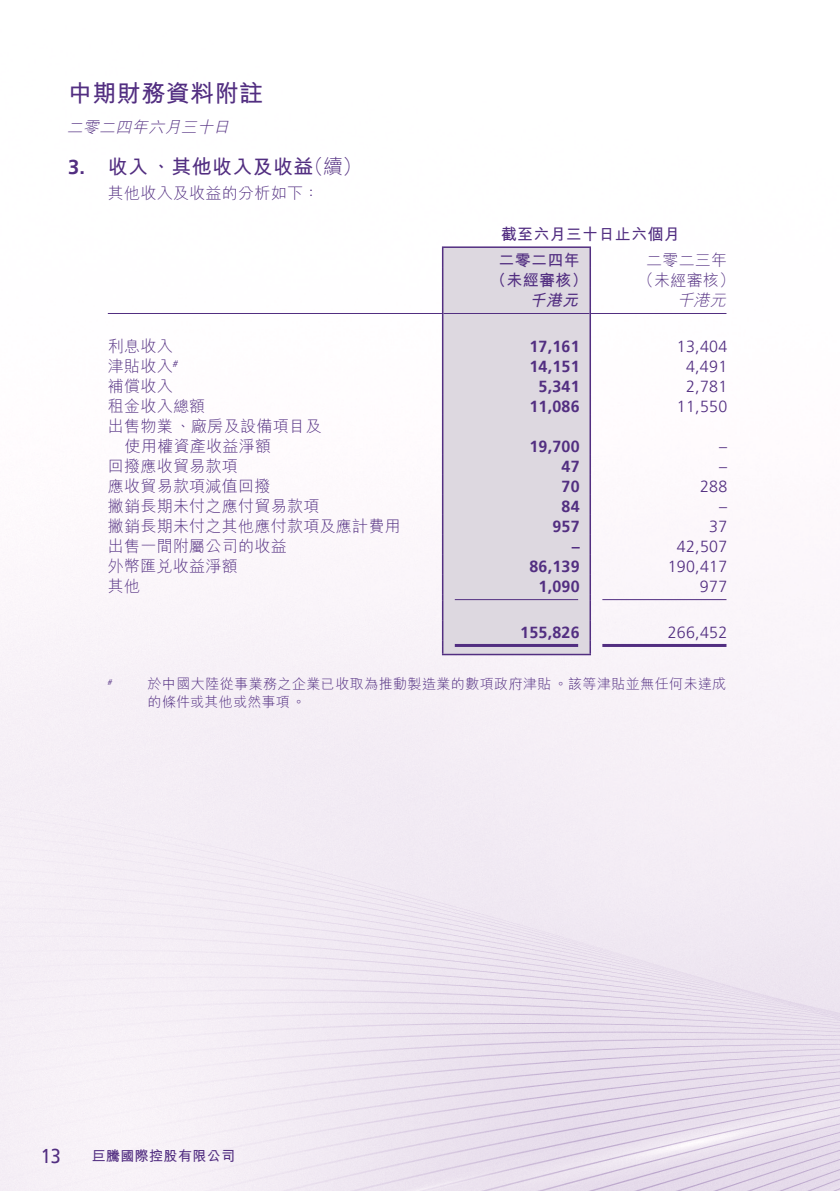
<style>
.page{position:relative;width:840px;height:1191px;background:#fff}
.page>*{position:absolute;margin:0;border:0;box-sizing:border-box;transform-origin:0 0}
.t1{font:700 24px "M Hei HK";letter-spacing:.015em;color:#522e81}
.t2{font:700 20px "M Hei HK";letter-spacing:.015em;color:#522e81}
.t3{font:300 20px "M Hei HK";color:#522e81}
.t4{font:20px "Frutiger LT Pro";color:#522e81;scale:.9 1}
.t5{font:700 20px "Frutiger LT Pro";color:#522e81}
.t6{font:300 16px/20px "M Hei HK";letter-spacing:.015em;color:#522e81}
.t7{font:700 16px "Frutiger LT Pro";letter-spacing:.015em;color:#522e81}
.t8{font:300 16px "Frutiger LT Pro";letter-spacing:.015em;color:#522e81}
.t9{font:700 16px "M Hei HK";letter-spacing:.015em;color:#522e81}
.t10{font:italic 300 16px "M Hei HK";color:#522e81}
.t11{font:italic 700 16px "M Hei HK";color:#522e81}
.t12{font:300 14px "M Hei HK";letter-spacing:.03em;color:#522e81}
.t13{font:700 14px "M Hei HK";letter-spacing:.025em;color:#522e81}
.t14{font:italic 300 9.4px "Frutiger LT Pro";color:#522e81}
.t15{font:italic 300 8.2px "Frutiger LT Pro";color:#522e81}
</style>
<div class="page">
<img style="left:0;top:246px;width:838px;height:945px">
<div style="left:443px;top:248px;width:146px;height:406px;background:#ddd8e0"></div>
<hr style="left:441px;top:248px;width:2px;height:20px;background:#522e81">
<hr style="left:441px;top:246px;width:149px;height:2px;background:#522e81">
<hr style="left:441px;top:268px;width:2px;height:20px;background:#522e81">
<hr style="left:441px;top:288px;width:2px;height:20px;background:#522e81">
<svg style="left:441px;top:308px;width:2px;height:6px"></svg>
<hr style="left:441px;top:314px;width:2px;height:20px;background:#522e81">
<hr style="left:441px;top:334px;width:2px;height:20px;background:#522e81">
<hr style="left:441px;top:354px;width:2px;height:20px;background:#522e81">
<hr style="left:441px;top:374px;width:2px;height:20px;background:#522e81">
<hr style="left:441px;top:394px;width:2px;height:20px;background:#522e81">
<hr style="left:441px;top:414px;width:2px;height:40px;background:#522e81">
<hr style="left:441px;top:454px;width:2px;height:20px;background:#522e81">
<hr style="left:441px;top:474px;width:2px;height:20px;background:#522e81">
<hr style="left:441px;top:494px;width:2px;height:20px;background:#522e81">
<hr style="left:441px;top:514px;width:2px;height:20px;background:#522e81">
<hr style="left:441px;top:534px;width:2px;height:20px;background:#522e81">
<hr style="left:441px;top:554px;width:2px;height:20px;background:#522e81">
<hr style="left:441px;top:574px;width:2px;height:20px;background:#522e81">
<svg style="left:589px;top:248px;width:1px;height:166px"></svg>
<hr style="left:589px;top:414px;width:1px;height:40px;background:#522e81">
<svg style="left:441px;top:594px;width:2px;height:6px"></svg>
<hr style="left:441px;top:600px;width:2px;height:20px;background:#522e81">
<hr style="left:441px;top:620px;width:2px;height:20px;background:#522e81">
<svg style="left:441px;top:640px;width:2px;height:14px"></svg>
<hr style="left:441px;top:654px;width:149px;height:1px;background:#522e81">
<svg style="left:589px;top:454px;width:1px;height:200px"></svg>
<hr style="left:108px;top:313px;width:333px;height:1px;background:#522e81">
<hr style="left:443px;top:313px;width:146px;height:1px;background:#522e81">
<hr style="left:590px;top:313px;width:136px;height:1px;background:#522e81">
<hr style="left:454px;top:599px;width:124px;height:1px;background:#522e81">
<hr style="left:602px;top:599px;width:124px;height:1px;background:#522e81">
<hr style="left:454px;top:644px;width:124px;height:3px;background:#522e81">
<hr style="left:602px;top:644px;width:124px;height:3px;background:#522e81">
<h1 class="t1" style="left:68px;top:76px;width:196px">中期財務資料附註</h1>
<p class="t10" style="left:67px;top:116px;width:169px">二零二四年六月三十日</p>
<p class="t5" style="left:68px;top:155px;width:19px">3.</p>
<p class="t3" style="left:304px;top:152px;width:60px">（續(</p>
<p class="t2" style="left:108px;top:152px;width:207px">收入、其他收入及收益</p>
<p class="t6" style="left:108px;top:183px;width:213px">其他收入及收益的分析如下：</p>
<p class="t9" style="left:500px;top:222px;width:180px">截至六月三十日止六個月</p>
<p class="t6" style="left:645px;top:249px;width:83px">二零二三年</p>
<p class="t9" style="left:498px;top:248px;width:83px">二零二四年</p>
<p class="t9" style="left:490px;top:268px;width:99px">（未經審核）</p>
<p class="t6" style="left:637px;top:269px;width:99px">（未經審核(</p>
<p class="t11" style="left:529px;top:288px;width:55px">千港元</p>
<p class="t10" style="left:676px;top:289px;width:55px">千港元</p>
<p class="t6" style="left:108px;top:335px;width:66px">利息收入</p>
<p class="t7" style="left:529px;top:337px;width:52px">17,161</p>
<p class="t8" style="left:676px;top:337px;width:52px">13,404</p>
<p class="t6" style="left:108px;top:355px;width:66px">津貼收入</p>
<p class="t14" style="left:172px;top:358px;width:9px">#</p>
<p class="t7" style="left:529px;top:357px;width:52px">14,151</p>
<p class="t8" style="left:685px;top:357px;width:43px">4,491</p>
<p class="t6" style="left:108px;top:375px;width:66px">補償收入</p>
<p class="t7" style="left:538px;top:377px;width:43px">5,341</p>
<p class="t8" style="left:685px;top:377px;width:43px">2,781</p>
<p class="t6" style="left:108px;top:395px;width:215px">租金收入總額<br>出售物業、廠房及設備項目及</p>
<p class="t7" style="left:529px;top:397px;width:52px">11,086</p>
<p class="t8" style="left:676px;top:397px;width:52px">11,550</p>
<p class="t6" style="left:125px;top:435px;width:148px">使用權資產收益淨額</p>
<p class="t7" style="left:529px;top:437px;width:52px">19,700</p>
<p class="t8" style="left:718px;top:437px;width:9px">–</p>
<p class="t6" style="left:108px;top:455px;width:131px">回撥應收貿易款項</p>
<p class="t7" style="left:561px;top:457px;width:20px">47</p>
<p class="t8" style="left:718px;top:457px;width:9px">–</p>
<p class="t6" style="left:108px;top:475px;width:164px">應收貿易款項減值回撥</p>
<p class="t7" style="left:561px;top:477px;width:20px">70</p>
<p class="t8" style="left:699px;top:477px;width:29px">288</p>
<p class="t6" style="left:108px;top:495px;width:213px">撇銷長期未付之應付貿易款項</p>
<p class="t7" style="left:561px;top:497px;width:20px">84</p>
<p class="t8" style="left:718px;top:497px;width:9px">–</p>
<p class="t6" style="left:108px;top:515px;width:294px">撇銷長期未付之其他應付款項及應計費用</p>
<p class="t7" style="left:552px;top:517px;width:29px">957</p>
<p class="t8" style="left:708px;top:517px;width:20px">37</p>
<p class="t6" style="left:108px;top:535px;width:180px">出售一間附屬公司的收益</p>
<p class="t7" style="left:571px;top:537px;width:9px">–</p>
<p class="t8" style="left:676px;top:537px;width:52px">42,507</p>
<p class="t6" style="left:108px;top:555px;width:131px">外幣匯兌收益淨額</p>
<p class="t7" style="left:529px;top:557px;width:52px">86,139</p>
<p class="t8" style="left:667px;top:557px;width:61px">190,417</p>
<p class="t6" style="left:108px;top:575px;width:34px">其他</p>
<p class="t7" style="left:538px;top:577px;width:43px">1,090</p>
<p class="t8" style="left:699px;top:577px;width:29px">977</p>
<p class="t15" style="left:107px;top:677px;width:8px">#</p>
<p class="t7" style="left:520px;top:623px;width:61px">155,826</p>
<p class="t12" style="left:147px;top:674px;width:580px">於中國大陸從事業務之企業已收取為推動製造業的數項政府津貼。該等津貼並無任何未達成</p>
<p class="t8" style="left:667px;top:623px;width:61px">266,452</p>
<p class="t12" style="left:147px;top:692px;width:160px">的條件或其他或然事項。</p>
<p class="t4" style="left:41px;top:1144px;width:24px">13</p>
<p class="t13" style="left:92px;top:1145px;width:145px">巨騰國際控股有限公司</p>
</div>
